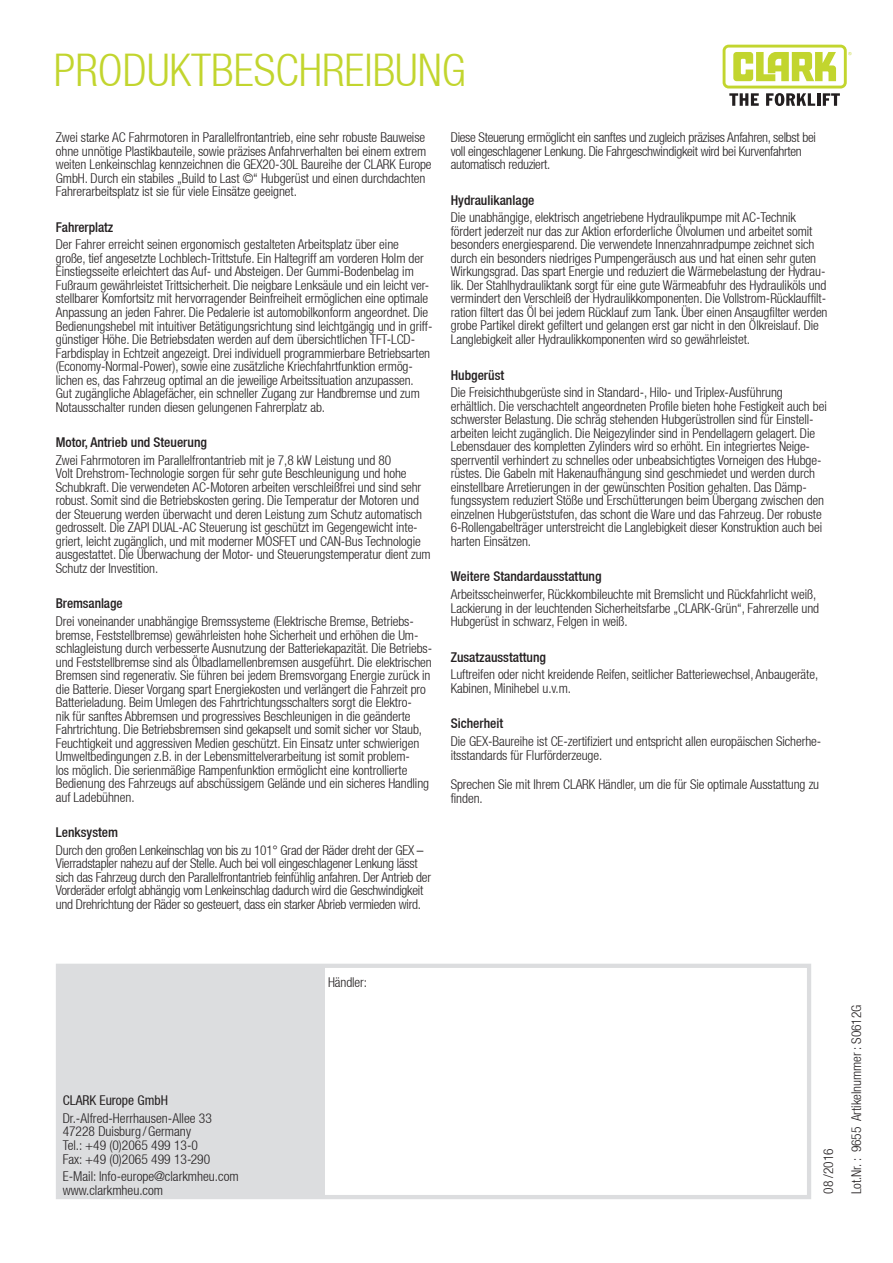
<style>
.page{position:relative;width:893px;height:1263px;background:#fff}
.page>*{position:absolute;margin:0;border:0;box-sizing:border-box;transform-origin:0 0}
.t1{font:300 condensed 45px "Helvetica Neue LT";color:#c2d52e}
.t2{font:300 condensed 13.5px/13.5px "Helvetica Neue LT";letter-spacing:-.005em;color:#231f20}
.t3{font:500 condensed 13.5px "Helvetica Neue LT";color:#231f20}
.t4{font:condensed 13.5px "Helvetica Neue LT";color:#231f20}
</style>
<div class="page">
<div style="left:58px;top:966px;width:267px;height:231px;background:#dcdddf"></div>
<div style="left:56px;top:964px;width:755px;height:235px;border:4px solid #dcdddf"></div>
<svg style="left:723px;top:45px;width:128px;height:61px"></svg>
<h1 class="t1" style="left:54px;top:50px;width:414px">PRODUKTBESCHREIBUNG</h1>
<p class="t2" style="left:56px;top:131px;width:377px">Zwei starke AC Fahrmotoren in Parallelfrontantrieb, eine sehr robuste Bauweise ohne unnötige Plastikbauteile, sowie präzises Anfahrverhalten bei einem extrem weiten Lenkeinschlag kennzeichnen die GEX20-30L Baureihe der CLARK Europe GmbH. Durch ein stabiles „Build to Last ©“ Hubgerüst und einen durchdachten Fahrerarbeitsplatz ist sie für viele Einsätze geeignet.</p>
<p class="t3" style="left:56px;top:221px;width:59px">Fahrerplatz</p>
<p class="t2" style="left:56px;top:238px;width:378px">Der Fahrer erreicht seinen ergonomisch gestalteten Arbeitsplatz über eine<br>große, tief angesetzte Lochblech-Trittstufe. Ein Haltegriff am vorderen Holm der Einstiegsseite erleichtert das Auf- und Absteigen. Der Gummi-Bodenbelag im Fußraum gewährleistet Trittsicherheit. Die neigbare Lenksäule und ein leicht ver&shy;stellbarer Komfortsitz mit hervorragender Beinfreiheit ermöglichen eine optimale Anpassung an jeden Fahrer. Die Pedalerie ist automobilkonform angeordnet. Die Bedienungshebel mit intuitiver Betätigungsrichtung sind leichtgängig und in griff&shy;günstiger Höhe. Die Betriebsdaten werden auf dem übersichtlichen TFT-LCD-Farbdisplay in Echtzeit angezeigt. Drei individuell programmierbare Betriebsarten (Economy-Normal-Power), sowie eine zusätzliche Kriechfahrtfunktion ermög&shy;lichen es, das Fahrzeug optimal an die jeweilige Arbeitssituation anzupassen.<br>Gut zugängliche Ablagefächer, ein schneller Zugang zur Handbremse und zum Notausschalter runden diesen gelungenen Fahrerplatz ab.</p>
<p class="t3" style="left:56px;top:436px;width:153px">Motor, Antrieb und Steuerung</p>
<p class="t2" style="left:56px;top:454px;width:376px">Zwei Fahrmotoren im Parallelfrontantrieb mit je 7,8 kW Leistung und 80<br>Volt Drehstrom-Technologie sorgen für sehr gute Beschleunigung und hohe Schubkraft. Die verwendeten AC-Motoren arbeiten verschleißfrei und sind sehr robust. Somit sind die Betriebskosten gering. Die Temperatur der Motoren und der Steuerung werden überwacht und deren Leistung zum Schutz automatisch gedrosselt. Die ZAPI DUAL-AC Steuerung ist geschützt im Gegengewicht inte&shy;griert, leicht zugänglich, und mit moderner MOSFET und CAN-Bus Technologie ausgestattet. Die Überwachung der Motor- und Steuerungstemperatur dient zum Schutz der Investition.</p>
<p class="t3" style="left:56px;top:597px;width:68px">Bremsanlage</p>
<p class="t2" style="left:56px;top:615px;width:378px">Drei voneinander unabhängige Bremssysteme (Elektrische Bremse, Betriebs&shy;bremse, Feststellbremse) gewährleisten hohe Sicherheit und erhöhen die Um&shy;schlagleistung durch verbesserte Ausnutzung der Batteriekapazität. Die Betriebs&shy;und Feststellbremse sind als Ölbadlamellenbremsen ausgeführt. Die elektrischen Bremsen sind regenerativ. Sie führen bei jedem Bremsvorgang Energie zurück in die Batterie. Dieser Vorgang spart Energiekosten und verlängert die Fahrzeit pro Batterieladung. Beim Umlegen des Fahrtrichtungsschalters sorgt die Elektro-<br>nik für sanftes Abbremsen und progressives Beschleunigen in die geänderte Fahrtrichtung. Die Betriebsbremsen sind gekapselt und somit sicher vor Staub, Feuchtigkeit und aggressiven Medien geschützt. Ein Einsatz unter schwierigen Umweltbedingungen z.B. in der Lebensmittelverarbeitung ist somit problem-<br>los möglich. Die serienmäßige Rampenfunktion ermöglicht eine kontrollierte Bedienung des Fahrzeugs auf abschüssigem Gelände und ein sicheres Handling auf Ladebühnen.</p>
<p class="t3" style="left:56px;top:826px;width:64px">Lenksystem</p>
<p class="t2" style="left:56px;top:844px;width:377px">Durch den großen Lenkeinschlag von bis zu 101° Grad der Räder dreht der GEX – Vierradstapler nahezu auf der Stelle. Auch bei voll eingeschlagener Lenkung lässt sich das Fahrzeug durch den Parallelfrontantrieb feinfühlig anfahren. Der Antrieb der Vorderäder erfolgt abhängig vom Lenkeinschlag dadurch wird die Geschwindigkeit und Drehrichtung der Räder so gesteuert, dass ein starker Abrieb vermieden wird.</p>
<p class="t2" style="left:451px;top:131px;width:367px">Diese Steuerung ermöglicht ein sanftes und zugleich präzises Anfahren, selbst bei voll eingeschlagener Lenkung. Die Fahrgeschwindigkeit wird bei Kurvenfahrten automatisch reduziert.</p>
<p class="t3" style="left:451px;top:194px;width:85px">Hydraulikanlage</p>
<p class="t2" style="left:451px;top:211px;width:378px">Die unabhängige, elektrisch angetriebene Hydraulikpumpe mit AC-Technik fördert jederzeit nur das zur Aktion erforderliche Ölvolumen und arbeitet somit besonders energiesparend. Die verwendete Innenzahnradpumpe zeichnet sich durch ein besonders niedriges Pumpengeräusch aus und hat einen sehr guten Wirkungsgrad. Das spart Energie und reduziert die Wärmebelastung der Hydrau&shy;lik. Der Stahlhydrauliktank sorgt für eine gute Wärmeabfuhr des Hydrauliköls und vermindert den Verschleiß der Hydraulikkomponenten. Die Vollstrom-Rücklauffilt&shy;ration filtert das Öl bei jedem Rücklauf zum Tank. Über einen Ansaugfilter werden grobe Partikel direkt gefiltert und gelangen erst gar nicht in den Ölkreislauf. Die Langlebigkeit aller Hydraulikkomponenten wird so gewährleistet.</p>
<p class="t3" style="left:451px;top:369px;width:55px">Hubgerüst</p>
<p class="t2" style="left:451px;top:386px;width:378px">Die Freisichthubgerüste sind in Standard-, Hilo- und Triplex-Ausführung erhältlich. Die verschachtelt angeordneten Profile bieten hohe Festigkeit auch bei schwerster Belastung. Die schräg stehenden Hubgerüstrollen sind für Einstell&shy;arbeiten leicht zugänglich. Die Neigezylinder sind in Pendellagern gelagert. Die Lebensdauer des kompletten Zylinders wird so erhöht. Ein integriertes Neige&shy;sperrventil verhindert zu schnelles oder unbeabsichtigtes Vorneigen des Hubge&shy;rüstes. Die Gabeln mit Hakenaufhängung sind geschmiedet und werden durch einstellbare Arretierungen in der gewünschten Position gehalten. Das Dämp&shy;fungssystem reduziert Stöße und Erschütterungen beim Übergang zwischen den einzelnen Hubgerüststufen, das schont die Ware und das Fahrzeug. Der robuste 6-Rollengabelträger unterstreicht die Langlebigkeit dieser Konstruktion auch bei harten Einsätzen.</p>
<p class="t3" style="left:451px;top:570px;width:152px">Weitere Standardausstattung</p>
<p class="t2" style="left:451px;top:588px;width:370px">Arbeitsscheinwerfer, Rückkombileuchte mit Bremslicht und Rückfahrlicht weiß,<br>Lackierung in der leuchtenden Sicherheitsfarbe „CLARK-Grün“, Fahrerzelle und<br>Hubgerüst in schwarz, Felgen in weiß.</p>
<p class="t3" style="left:451px;top:651px;width:97px">Zusatzausstattung</p>
<p class="t2" style="left:451px;top:668px;width:369px">Luftreifen oder nicht kreidende Reifen, seitlicher Batteriewechsel, Anbaugeräte,<br>Kabinen, Minihebel u.v.m.</p>
<p class="t3" style="left:451px;top:717px;width:54px">Sicherheit</p>
<p class="t2" style="left:451px;top:735px;width:372px">Die GEX-Baureihe ist CE-zertifiziert und entspricht allen europäischen Sicherhe&shy;itsstandards für Flurförderzeuge.</p>
<p class="t2" style="left:451px;top:778px;width:370px">Sprechen Sie mit Ihrem CLARK Händler, um die für Sie optimale Ausstattung zu finden.</p>
<p class="t4" style="left:63px;top:1094px;width:107px">CLARK Europe GmbH</p>
<p class="t2" style="left:63px;top:1112px;width:151px">Dr.-Alfred-Herrhausen-Allee 33<br>47228 Duisburg / Germany<br>Tel.: +49 (0)2065 499 13-0<br>Fax : +49 (0)2065 499 13-290</p>
<p class="t2" style="left:63px;top:1170px;width:177px">E-Mail: Info-europe@clarkmheu.com www.clarkmheu.com</p>
<p class="t2" style="left:328px;top:976px;width:41px">Händler:</p>
<p class="t2" style="left:815px;top:1194px;width:191px;line-height:27.9px;rotate:-90deg">08 /2016<br>Lot.Nr. : 9655 Artikelnummer : S0612G</p>
</div>
